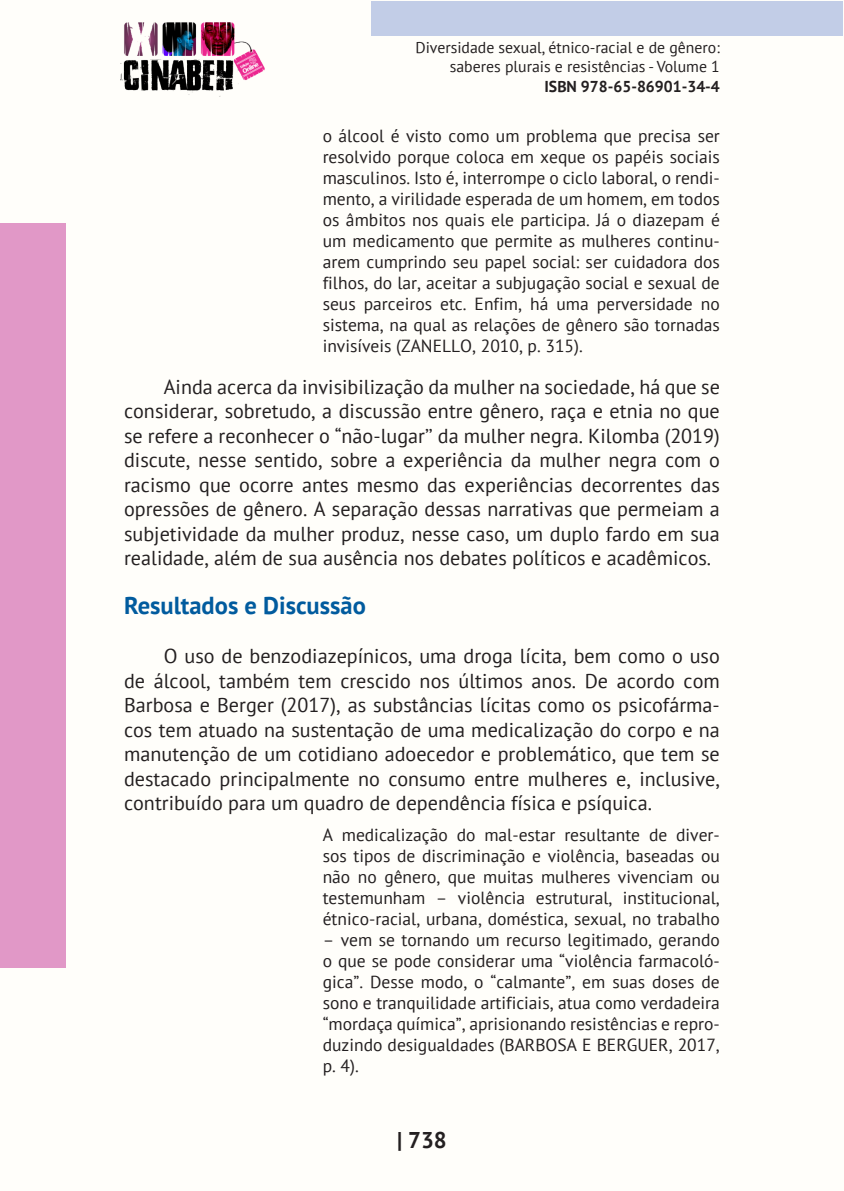
<style>
.page{position:relative;width:844px;height:1191px;background:#fff}
.page>*{position:absolute;margin:0;border:0;box-sizing:border-box;transform-origin:0 0}
._9_SUBTÍTULOS{font:700 24.5px "PT Sans";color:#015b9e}
.t1{font:700 22.75px "PT Sans";color:#231f20}
._8_CORPO{font:20.12px/24.5px "PT Sans";color:#231f20;text-align:justify}
._10_CITACAO{font:17.5px/21px "PT Sans";color:#231f20;text-align:justify}
.t2{font:15.75px/18.9px "PT Sans";color:#231f20;text-align:right}
.t3{font:700 15.75px "PT Sans";color:#231f20}
</style>
<div class="page">
<div style="left:0;top:0;width:843px;height:1191px;background:#fffefa"></div>
<div style="left:371px;top:1px;width:471px;height:35px;background:#c2cde7"></div>
<div style="left:0;top:223px;width:65px;height:744px;background:#e198c7"></div>
<img style="left:120px;top:22px;width:144px;height:75px">
<p class="t2" style="left:415px;top:38px;width:306px">Diversidade sexual, étnico-racial e de gênero: saberes plurais e resistências - Volume 1</p>
<p class="t3" style="left:544px;top:76px;width:177px">ISBN 978-65-86901-34-4</p>
<p class="_10_CITACAO" style="left:322px;top:125px;width:398px">o álcool é visto como um problema que precisa ser resolvido porque coloca em xeque os papéis sociais masculinos. Isto é, interrompe o ciclo laboral, o rendi&shy;mento, a virilidade esperada de um homem, em todos os âmbitos nos quais ele participa. Já o diazepam é um medicamento que permite as mulheres continu&shy;arem cumprindo seu papel social: ser cuidadora dos filhos, do lar, aceitar a subjugação social e sexual de seus parceiros etc. Enfim, há uma perversidade no sistema, na qual as relações de gênero são tornadas invisíveis (ZANELLO, 2010, p. 315).</p>
<p class="_8_CORPO" style="left:124px;top:374px;width:597px;text-indent:40px">Ainda acerca da invisibilização da mulher na sociedade, há que se considerar, sobretudo, a discussão entre gênero, raça e etnia no que se refere a reconhecer o “não-lugar’’ da mulher negra. Kilomba (2019) discute, nesse sentido, sobre a experiência da mulher negra com o racismo que ocorre antes mesmo das experiências decorrentes das opressões de gênero. A separação dessas narrativas que permeiam a subjetividade da mulher produz, nesse caso, um duplo fardo em sua realidade, além de sua ausência nos debates políticos e acadêmicos.</p>
<p class="_9_SUBTÍTULOS" style="left:124px;top:589px;width:243px">Resultados e Discussão</p>
<p class="_8_CORPO" style="left:124px;top:643px;width:597px;text-indent:40px">O uso de benzodiazepínicos, uma droga lícita, bem como o uso de álcool, também tem crescido nos últimos anos. De acordo com Barbosa e Berger (2017), as substâncias lícitas como os psicofárma&shy;cos tem atuado na sustentação de uma medicalização do corpo e na manutenção de um cotidiano adoecedor e problemático, que tem se destacado principalmente no consumo entre mulheres e, inclusive, contribuído para um quadro de dependência física e psíquica.</p>
<p class="_10_CITACAO" style="left:322px;top:824px;width:398px">A medicalização do mal-estar resultante de diver&shy;sos tipos de discriminação e violência, baseadas ou não no gênero, que muitas mulheres vivenciam ou testemunham – violência estrutural, institucional, étnico-racial, urbana, doméstica, sexual, no trabalho</p>
<p class="_10_CITACAO" style="left:322px;top:929px;width:398px">– vem se tornando um recurso legitimado, gerando o que se pode considerar uma “violência farmacoló&shy;gica”. Desse modo, o “calmante”, em suas doses de sono e tranquilidade artificiais, atua como verdadeira “mordaça química”, aprisionando resistências e repro&shy;duzindo desigualdades (BARBOSA E BERGUER, 2017, p. 4).</p>
<h2 class="t1" style="left:397px;top:1125px;width:51px">| 738</h2>
</div>
